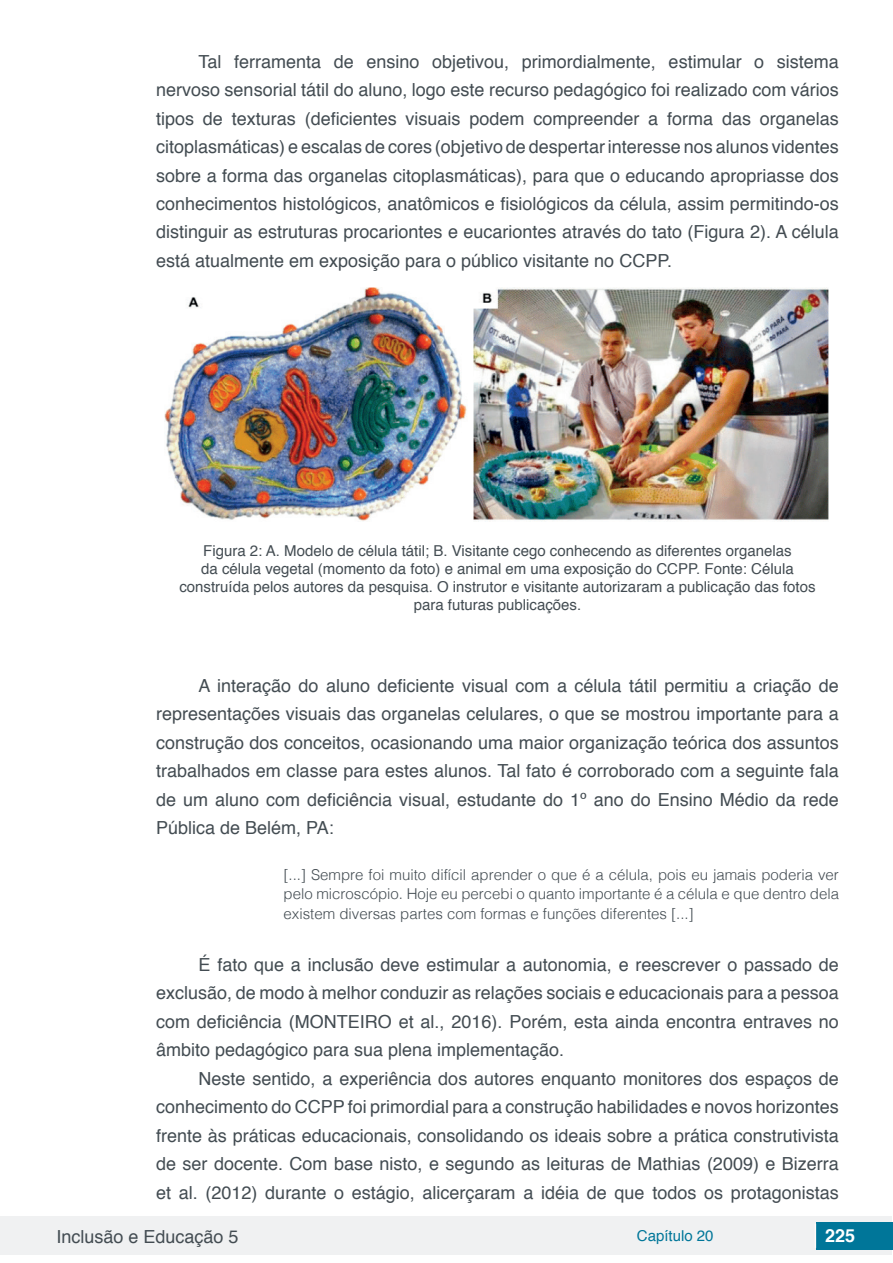
<style>
.page{position:relative;width:893px;height:1263px;background:#fff}
.page>*{position:absolute;margin:0;border:0;box-sizing:border-box;transform-origin:0 0}
.t1{font:18px/28.5px "Helvetica";color:#434c52;text-align:justify}
.t2{font:700 18px "Helvetica";color:#fff}
.t3{font:15px/18px "Helvetica";color:#434c52;text-align:center}
.t4{font:300 15px/19.5px "Helvetica";color:#434c52;text-align:justify}
.t5{font:15px "Helvetica";color:#007699}
</style>
<div class="page">
<div style="left:1px;top:1216px;width:891px;height:38px;background:#f0f1f2"></div>
<div style="left:816px;top:1222px;width:77px;height:27px;background:#007699"></div>
<svg style="left:815px;top:1224px;width:1px;height:24px"></svg>
<img style="left:164px;top:288px;width:665px;height:233px">
<p class="t1" style="left:156px;top:47px;width:684px;text-indent:43px">Tal ferramenta de ensino objetivou, primordialmente, estimular o sistema nervoso sensorial tátil do aluno, logo este recurso pedagógico foi realizado com vários tipos de texturas (deficientes visuais podem compreender a forma das organelas citoplasmáticas) e escalas de cores (objetivo de despertar interesse nos alunos videntes sobre a forma das organelas citoplasmáticas), para que o educando apropriasse dos conhecimentos histológicos, anatômicos e fisiológicos da célula, assim permitindo-os distinguir as estruturas procariontes e eucariontes através do tato (Figura 2). A célula está atualmente em exposição para o público visitante no CCPP.</p>
<p class="t3" style="left:179px;top:542px;width:638px">Figura 2: A. Modelo de célula tátil; B. Visitante cego conhecendo as diferentes organelas<br>da célula vegetal (momento da foto) e animal em uma exposição do CCPP. Fonte: Célula construída pelos autores da pesquisa. O instrutor e visitante autorizaram a publicação das fotos para futuras publicações.</p>
<p class="t1" style="left:156px;top:672px;width:684px;text-indent:43px">A interação do aluno deficiente visual com a célula tátil permitiu a criação de representações visuais das organelas celulares, o que se mostrou importante para a construção dos conceitos, ocasionando uma maior organização teórica dos assuntos trabalhados em classe para estes alunos. Tal fato é corroborado com a seguinte fala de um aluno com deficiência visual, estudante do 1º ano do Ensino Médio da rede Pública de Belém, PA:</p>
<p class="t4" style="left:284px;top:863px;width:557px">[...] Sempre foi muito difícil aprender o que é a célula, pois eu jamais poderia ver pelo microscópio. Hoje eu percebi o quanto importante é a célula e que dentro dela existem diversas partes com formas e funções diferentes [...]</p>
<p class="t1" style="left:156px;top:951px;width:684px;text-indent:43px">É fato que a inclusão deve estimular a autonomia, e reescrever o passado de exclusão, de modo à melhor conduzir as relações sociais e educacionais para a pessoa com deficiência (MONTEIRO et al., 2016). Porém, esta ainda encontra entraves no âmbito pedagógico para sua plena implementação.</p>
<p class="t1" style="left:156px;top:1065px;width:684px;text-indent:43px">Neste sentido, a experiência dos autores enquanto monitores dos espaços de conhecimento do CCPP foi primordial para a construção habilidades e novos horizontes frente às práticas educacionais, consolidando os ideais sobre a prática construtivista de ser docente. Com base nisto, e segundo as leituras de Mathias (2009) e Bizerra et al. (2012) durante o estágio, alicerçaram a idéia de que todos os protagonistas</p>
<p class="t1" style="left:56px;top:1223px;width:184px">Inclusão e Educação 5</p>
<p class="t5" style="left:637px;top:1224px;width:78px">Capítulo 20</p>
<p class="t2" style="left:825px;top:1221px;width:32px">225</p>
</div>
